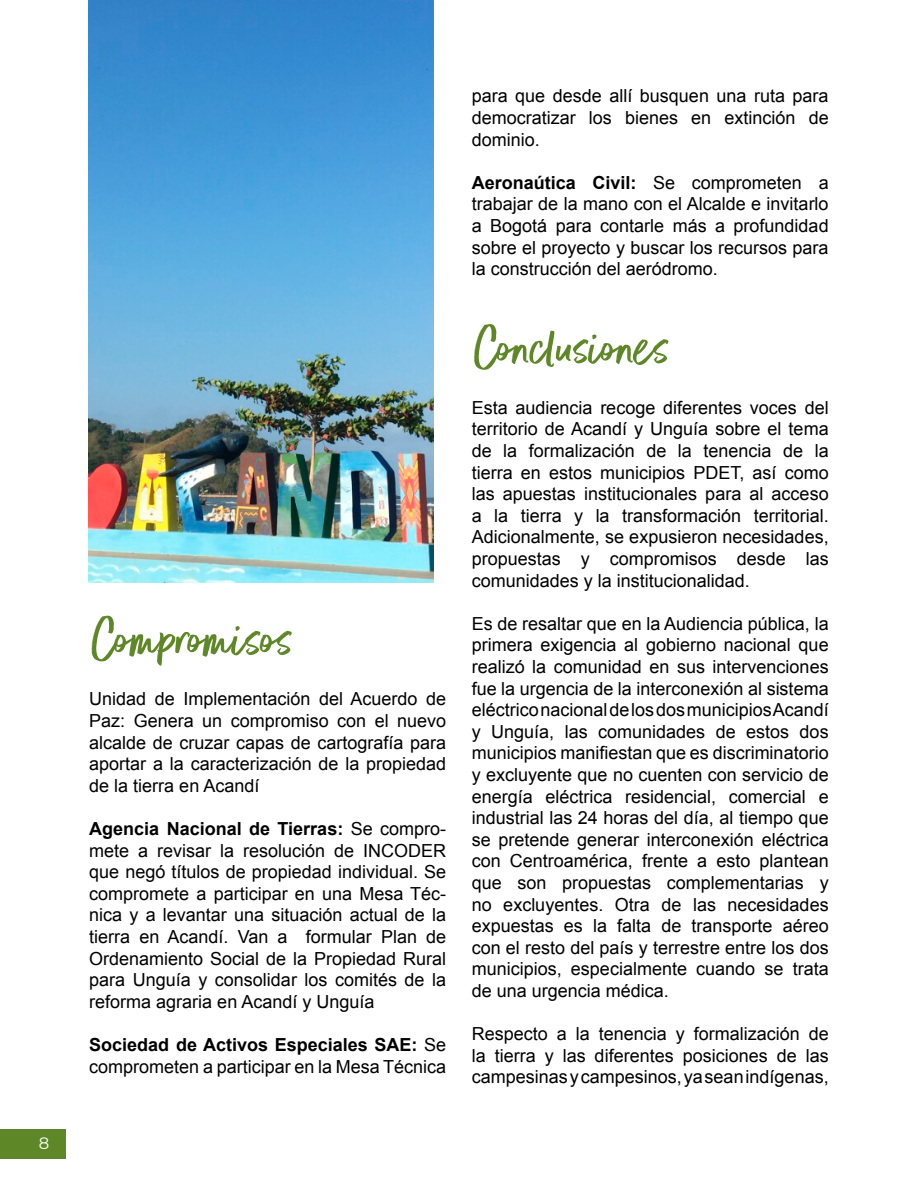
<style>
.page{position:relative;width:918px;height:1188px;background:#fff}
.page>*{position:absolute;margin:0;border:0;box-sizing:border-box;transform-origin:0 0}
.t1{font:61.5px "Better Times";color:#5e8727}
.t2{font:18px/21.6px "Arial";color:#000;text-align:justify}
.t3{font:16.5px "Montserrat";color:#fff}
.s1{font-weight:700}
</style>
<div class="page">
<div style="left:0;top:1129px;width:66px;height:30px;background:#5e8727"></div>
<img style="left:89px;top:0;width:344px;height:583px">
<p class="t3" style="left:39px;top:1132px;width:12px">8</p>
<h1 class="t1" style="left:89px;top:606px;width:206px">Compromisos</h1>
<p class="t2" style="left:89px;top:688px;width:358px">Unidad de Implementación del Acuerdo de Paz: Genera un compromiso con el nuevo alcalde de cruzar capas de cartografía para aportar a la caracterización de la propiedad de la tierra en Acandí</p>
<p class="t2" style="left:89px;top:818px;width:358px"><span class="s1">Agencia Nacional de Tierras:</span> Se compro&shy;mete a revisar la resolución de INCODER que negó títulos de propiedad individual. Se compromete a participar en una Mesa Téc&shy;nica y a levantar una situación actual de la tierra en Acandí. Van a formular Plan de Ordenamiento Social de la Propiedad Rural para Unguía y consolidar los comités de la reforma agraria en Acandí y Unguía</p>
<p class="t2" style="left:89px;top:1034px;width:358px"><span class="s1">Sociedad de Activos Especiales SAE:</span> Se comprometen a participar en la Mesa Técnica</p>
<p class="t2" style="left:472px;top:85px;width:358px">para que desde allí busquen una ruta para democratizar los bienes en extinción de dominio.</p>
<p class="t2" style="left:472px;top:172px;width:358px"><span class="s1">Aeronaútica Civil:</span> Se comprometen a trabajar de la mano con el Alcalde e invitarlo a Bogotá para contarle más a profundidad sobre el proyecto y buscar los recursos para la construcción del aeródromo.</p>
<h1 class="t1" style="left:472px;top:314px;width:200px">Conclusiones</h1>
<p class="t2" style="left:472px;top:397px;width:358px">Esta audiencia recoge diferentes voces del territorio de Acandí y Unguía sobre el tema de la formalización de la tenencia de la tierra en estos municipios PDET, así como las apuestas institucionales para al acceso a la tierra y la transformación territorial.<br>Adicionalmente, se expusieron necesidades, propuestas y compromisos desde las comunidades y la institucionalidad.</p>
<p class="t2" style="left:472px;top:613px;width:358px">Es de resaltar que en la Audiencia pública, la primera exigencia al gobierno nacional que realizó la comunidad en sus intervenciones fue la urgencia de la interconexión al sistema eléctrico nacional de los dos municipios Acandí y Unguía, las comunidades de estos dos municipios manifiestan que es discriminatorio y excluyente que no cuenten con servicio de energía eléctrica residencial, comercial e industrial las 24 horas del día, al tiempo que se pretende generar interconexión eléctrica con Centroamérica, frente a esto plantean que son propuestas complementarias y no excluyentes. Otra de las necesidades expuestas es la falta de transporte aéreo con el resto del país y terrestre entre los dos municipios, especialmente cuando se trata de una urgencia médica.</p>
<p class="t2" style="left:472px;top:1023px;width:358px">Respecto a la tenencia y formalización de la tierra y las diferentes posiciones de las campesinas y campesinos, ya sean indígenas,</p>
</div>
